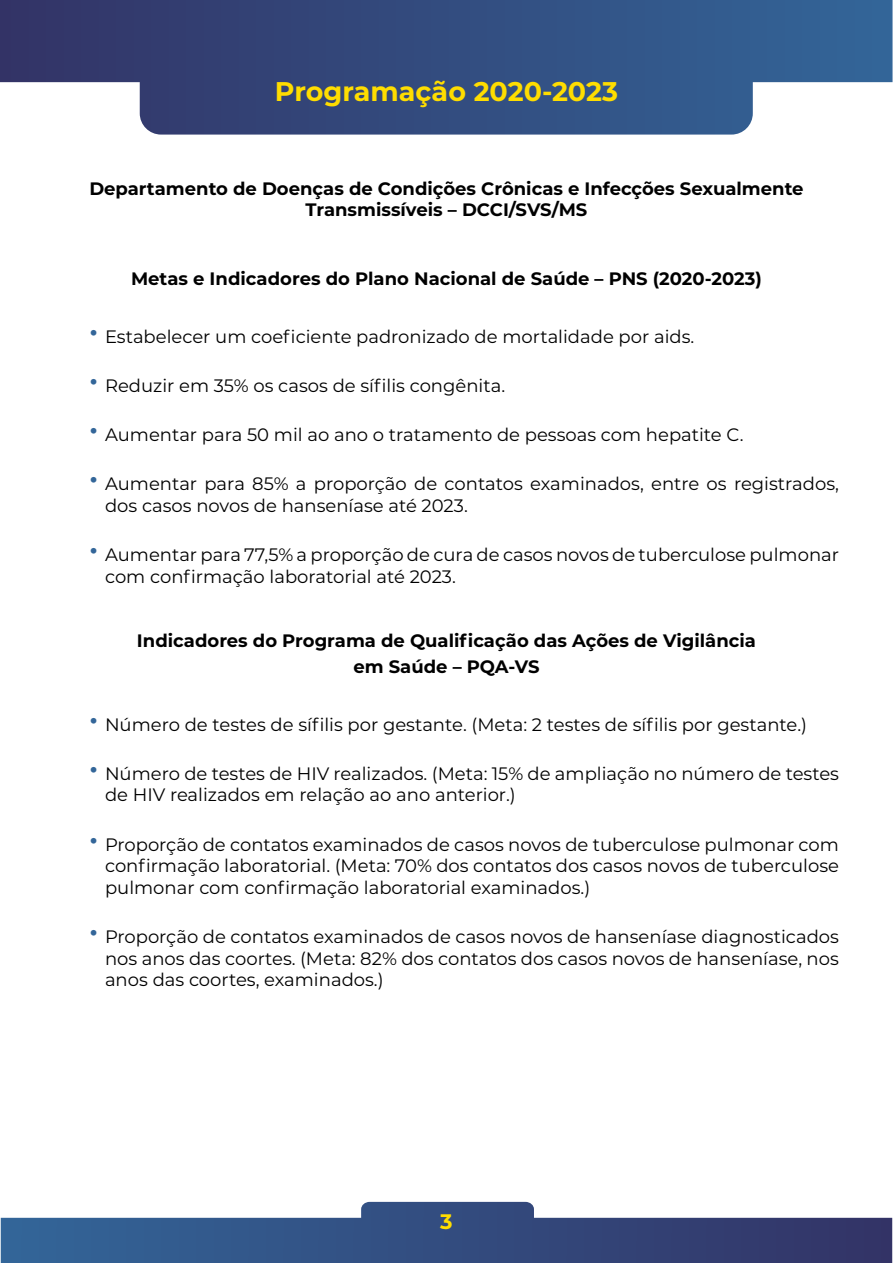
<style>
.page{position:relative;width:893px;height:1263px;background:#fff}
.page>*{position:absolute;margin:0;border:0;box-sizing:border-box;transform-origin:0 0}
.t1{font:700 27px "Montserrat";color:#fd0}
.t2{font:700 21px "Montserrat";color:#fd0}
.t3{font:18px/21.6px "Montserrat";color:#000}
.t4{font:700 18px/21.6px "Montserrat";color:#000;text-align:center}
.s1{font-size:37.5px;color:#369}
</style>
<div class="page">
<svg style="left:1px;top:1202px;width:891px;height:61px"></svg>
<svg style="left:0;top:0;width:892px;height:135px;background:#4c628f"></svg>
<h1 class="t1" style="left:275px;top:72px;width:345px">Programação 2020-2023</h1>
<p class="t4" style="left:89px;top:176px;width:716px">Departamento de Doenças de Condições Crônicas e Infecções Sexualmente<br>Transmissíveis – DCCI/SVS/MS</p>
<p class="t4" style="left:131px;top:267px;width:632px">Metas e Indicadores do Plano Nacional de Saúde – PNS (2020-2023)</p>
<p class="t3" style="left:88px;top:325px;width:608px"><span class="s1">•</span> Estabelecer um coeficiente padronizado de mortalidade por aids.</p>
<p class="t3" style="left:88px;top:374px;width:419px"><span class="s1">•</span> Reduzir em 35% os casos de sífilis congênita.</p>
<p class="t3" style="left:88px;top:423px;width:657px"><span class="s1">•</span> Aumentar para 50 mil ao ano o tratamento de pessoas com hepatite C.</p>
<p class="t3" style="left:105px;top:473px;width:735px;text-indent:-17px"><span class="s1">•</span> Aumentar para 85% a proporção de contatos examinados, entre os registrados, dos casos novos de hanseníase até 2023.</p>
<p class="t3" style="left:105px;top:543px;width:735px;text-indent:-17px"><span class="s1">•</span> Aumentar para 77,5% a proporção de cura de casos novos de tuberculose pulmonar com confirmação laboratorial até 2023.</p>
<p class="t4" style="left:137px;top:627px;width:621px;line-height:25.8px">Indicadores do Programa de Qualificação das Ações de Vigilância em Saúde – PQA-VS</p>
<p class="t3" style="left:88px;top:713px;width:721px"><span class="s1">•</span> Número de testes de sífilis por gestante. (Meta: 2 testes de sífilis por gestante.)</p>
<p class="t3" style="left:105px;top:762px;width:735px;text-indent:-17px"><span class="s1">•</span> Número de testes de HIV realizados. (Meta: 15% de ampliação no número de testes de HIV realizados em relação ao ano anterior.)</p>
<p class="t3" style="left:105px;top:833px;width:735px;text-align:justify;text-indent:-17px"><span class="s1">•</span> Proporção de contatos examinados de casos novos de tuberculose pulmonar com confirmação laboratorial. (Meta: 70% dos contatos dos casos novos de tuberculose pulmonar com confirmação laboratorial examinados.)</p>
<p class="t3" style="left:105px;top:925px;width:735px;text-align:justify;text-indent:-17px"><span class="s1">•</span> Proporção de contatos examinados de casos novos de hanseníase diagnosticados nos anos das coortes. (Meta: 82% dos contatos dos casos novos de hanseníase, nos anos das coortes, examinados.)</p>
<p class="t2" style="left:440px;top:1207px;width:14px">3</p>
</div>
